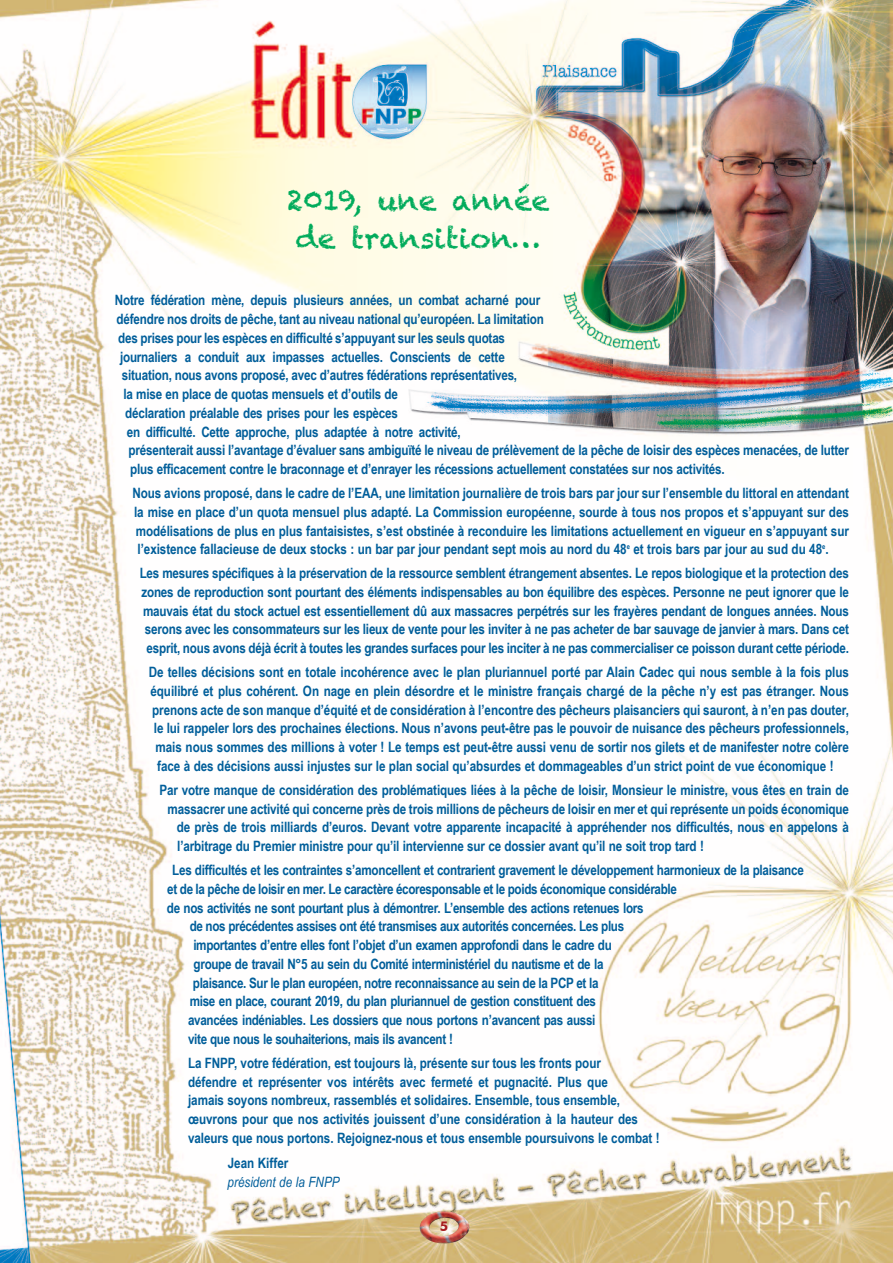
<style>
.page{position:relative;width:893px;height:1263px;background:#fff}
.page>*{position:absolute;margin:0;border:0;box-sizing:border-box;transform-origin:0 0}
.t1{font:28.5px/37.5px "Chalkduster";color:#00ab5b;text-align:center}
.t2{font:700 14.25px/18.8px "Arial Narrow";letter-spacing:-.015em;color:#005e9a;text-align:center}
.t3{font:italic 14.25px "Arial Narrow";color:#005e9a}
.t4{font:700 13.5px "Futura BT";color:#a61c1f}
</style>
<div class="page">
<img style="left:0;top:0;width:893px;height:1263px">
<img style="left:419px;top:1211px;width:51px;height:33px">
<h1 class="t1" style="left:287px;top:181px;width:264px">2019, une année de transition…</h1>
<p class="t2" style="left:115px;top:291px;width:427px">Notre fédération mène, depuis plusieurs années, un combat acharné pour</p>
<p class="t2" style="left:117px;top:309px;width:429px">défendre nos droits de pêche, tant au niveau national qu’européen. La limitation</p>
<p class="t2" style="left:118px;top:328px;width:388px">des prises pour les espèces en difficulté s’appuyant sur les seuls quotas</p>
<p class="t2" style="left:120px;top:347px;width:386px">journaliers a conduit aux impasses actuelles. Conscients de cette</p>
<p class="t2" style="left:122px;top:366px;width:397px">situation, nous avons proposé, avec d’autres fédérations représentatives,</p>
<p class="t2" style="left:123px;top:384px;width:276px">la mise en place de quotas mensuels et d’outils de</p>
<p class="t2" style="left:125px;top:403px;width:274px">déclaration préalable des prises pour les espèces</p>
<p class="t2" style="left:127px;top:422px;width:335px">en difficulté. Cette approche, plus adaptée à notre activité,</p>
<p class="t2" style="left:129px;top:441px;width:722px">présenterait aussi l’avantage d’évaluer sans ambiguïté le niveau de prélèvement de la pêche de loisir des espèces menacées, de lutter</p>
<p class="t2" style="left:130px;top:459px;width:596px">plus efficacement contre le braconnage et d’enrayer les récessions actuellement constatées sur nos activités.</p>
<p class="t2" style="left:132px;top:483px;width:718px;text-align:justify">Nous avions proposé, dans le cadre de l’EAA, une limitation journalière de trois bars par jour sur l’ensemble du littoral en attendant la mise en place d’un quota mensuel plus adapté. La Commission européenne, sourde à tous nos propos et s’appuyant sur des modélisations de plus en plus fantaisistes, s’est obstinée à reconduire les limitations actuellement en vigueur en s’appuyant sur l’existence fallacieuse de deux stocks : un bar par jour pendant sept mois au nord du 48<sup>e</sup> et trois bars par jour au sud du 48<sup>e</sup>.</p>
<p class="t2" style="left:140px;top:564px;width:711px">Les mesures spécifiques à la préservation de la ressource semblent étrangement absentes. Le repos biologique et la protection des zones de reproduction sont pourtant des éléments indispensables au bon équilibre des espèces. Personne ne peut ignorer que le mauvais état du stock actuel est essentiellement dû aux massacres perpétrés sur les frayères pendant de longues années. Nous serons avec les consommateurs sur les lieux de vente pour les inviter à ne pas acheter de bar sauvage de janvier à mars. Dans cet esprit, nous avons déjà écrit à toutes les grandes surfaces pour les inciter à ne pas commercialiser ce poisson durant cette période.</p>
<p class="t2" style="left:149px;top:663px;width:702px">De telles décisions sont en totale incohérence avec le plan pluriannuel porté par Alain Cadec qui nous semble à la fois plus équilibré et plus cohérent. On nage en plein désordre et le ministre français chargé de la pêche n’y est pas étranger. Nous prenons acte de son manque d’équité et de considération à l’encontre des pêcheurs plaisanciers qui sauront, à n’en pas douter, le lui rappeler lors des prochaines élections. Nous n’avons peut-être pas le pouvoir de nuisance des pêcheurs professionnels, mais nous sommes des millions à voter ! Le temps est peut-être aussi venu de sortir nos gilets et de manifester notre colère face à des décisions aussi injustes sur le plan social qu’absurdes et dommageables d’un strict point de vue économique !</p>
<p class="t2" style="left:159px;top:780px;width:691px">Par votre manque de considération des problématiques liées à la pêche de loisir, Monsieur le ministre, vous êtes en train de</p>
<p class="t2" style="left:168px;top:799px;width:683px">massacrer une activité qui concerne près de trois millions de pêcheurs de loisir en mer et qui représente un poids économique</p>
<p class="t2" style="left:177px;top:818px;width:674px">de près de trois milliards d’euros. Devant votre apparente incapacité à appréhender nos difficultés, nous en appelons à</p>
<p class="t2" style="left:177px;top:836px;width:528px">l’arbitrage du Premier ministre pour qu’il intervienne sur ce dossier avant qu’il ne soit trop tard !</p>
<p class="t2" style="left:172px;top:860px;width:633px">Les difficultés et les contraintes s’amoncellent et contrarient gravement le développement harmonieux de la plaisance</p>
<p class="t2" style="left:167px;top:879px;width:511px">et de la pêche de loisir en mer. Le caractère écoresponsable et le poids économique considérable</p>
<p class="t2" style="left:167px;top:898px;width:478px">de nos activités ne sont pourtant plus à démontrer. L’ensemble des actions retenues lors</p>
<p class="t2" style="left:190px;top:917px;width:436px">de nos précédentes assises ont été transmises aux autorités concernées. Les plus</p>
<p class="t2" style="left:193px;top:935px;width:420px">importantes d’entre elles font l’objet d’un examen approfondi dans le cadre du</p>
<p class="t2" style="left:194px;top:954px;width:411px">groupe de travail N°5 au sein du Comité interministériel du nautisme et de la</p>
<p class="t2" style="left:193px;top:973px;width:407px">plaisance. Sur le plan européen, notre reconnaissance au sein de la PCP et la</p>
<p class="t2" style="left:190px;top:992px;width:408px">mise en place, courant 2019, du plan pluriannuel de gestion constituent des</p>
<p class="t2" style="left:188px;top:1010px;width:409px">avancées indéniables. Les dossiers que nous portons n’avancent pas aussi</p>
<p class="t2" style="left:188px;top:1029px;width:266px">vite que nous le souhaiterions, mais ils avancent !</p>
<p class="t2" style="left:188px;top:1053px;width:473px;text-align:left">La FNPP, votre fédération, est toujours là, présente sur tous les fronts pour<br>défendre et représenter vos intérêts avec fermeté et pugnacité. Plus que<br>jamais soyons nombreux, rassemblés et solidaires. Ensemble, tous ensemble, œuvrons pour que nos activités jouissent d’une considération à la hauteur des valeurs que nous portons. Rejoignez-nous et tous ensemble poursuivons le combat !</p>
<p class="t2" style="left:228px;top:1153px;width:62px">Jean Kiffer</p>
<p class="t3" style="left:228px;top:1173px;width:114px">président de la FNPP</p>
<p class="t4" style="left:440px;top:1218px;width:10px">5</p>
</div>
